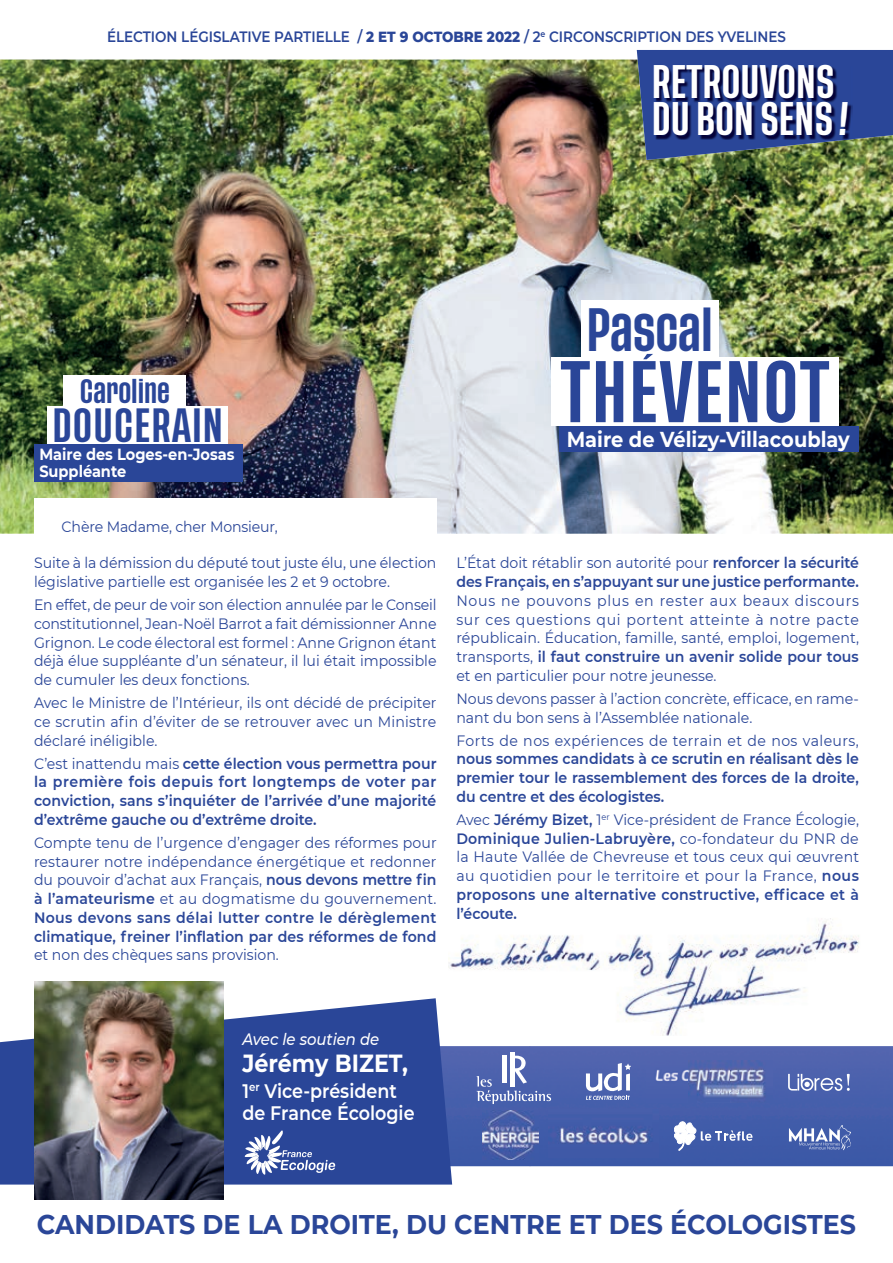
<style>
.page{position:relative;width:893px;height:1263px;background:#fff}
.page>*{position:absolute;margin:0;border:0;box-sizing:border-box;transform-origin:0 0}
.t1{font:500 64.65px "Tusker Grotesk 5500";letter-spacing:.03em;color:#2a4698}
.t2{font:500 45.6px "Tusker Grotesk 5500";color:#2a4698}
.t3{font:500 35.85px "Tusker Grotesk 5500";letter-spacing:.03em;color:#2a4698}
.t4{font:500 35.1px/37px "Tusker Grotesk 5500";color:#fff}
.t5{font:700 27px "Montserrat";color:#2a4698;scale:.94 1}
.t6{font:500 25.35px "Tusker Grotesk 5500";color:#2a4698}
.t7{font:700 24.75px "Montserrat";color:#fff;scale:.9 1}
.t8{font:700 21.6px "Montserrat";color:#fff;scale:.9 1}
.t9{font:600 19.5px/22.2px "Montserrat";color:#fff;scale:.9 1}
.t10{font:italic 500 16.5px "Montserrat";color:#fff;scale:.9 1}
.t11{font:700 16.2px/17.1px "Montserrat";color:#fff;scale:.9 1}
.t12{font:15px/18.8px "Montserrat";color:#2a4698;text-align:justify;scale:.94 1}
.t13{font:600 15px/18.8px "Montserrat";color:#2a4698;text-align:justify;scale:.94 1}
.t14{font:600 15px "Montserrat";color:#2a4698;scale:.9 1}
.t15{font:15px "Montserrat";letter-spacing:.03em;color:#2a4698;scale:.94 1}
.s1{font-weight:800}
.s2{font-weight:400}
.s3{font-weight:600}
</style>
<div class="page">
<img style="left:0;top:60px;width:893px;height:474px">
<div style="left:34px;top:499px;width:403px;height:193px;background:#fff"></div>
<div style="left:581px;top:300px;width:137px;height:58px;background:#fff"></div>
<div style="left:64px;top:375px;width:122px;height:32px;background:#fff"></div>
<svg style="left:637px;top:50px;width:256px;height:110px"></svg>
<img style="left:655px;top:66px;width:198px;height:74px">
<img style="left:449px;top:918px;width:410px;height:118px">
<img style="left:452px;top:1046px;width:441px;height:120px">
<svg style="left:0;top:998px;width:452px;height:186px;fill:#2a4698"></svg>
<img style="left:34px;top:981px;width:190px;height:219px">
<svg style="left:245px;top:1130px;width:90px;height:45px"></svg>
<img style="left:647px;top:1061px;width:126px;height:42px">
<img style="left:482px;top:1111px;width:57px;height:48px">
<svg style="left:789px;top:1125px;width:62px;height:25px"></svg>
<svg style="left:674px;top:1122px;width:78px;height:28px"></svg>
<img style="left:549px;top:1109px;width:109px;height:49px">
<svg style="left:586px;top:1063px;width:45px;height:37px"></svg>
<svg style="left:476px;top:1056px;width:75px;height:48px"></svg>
<div style="left:510px;top:1052px;width:5px;height:34px;background:#fff"></div>
<div style="left:502px;top:1056px;width:5px;height:27px;background:#fff"></div>
<svg style="left:788px;top:1074px;width:62px;height:17px"></svg>
<div style="left:551px;top:357px;width:288px;height:69px;background:#fff"></div>
<div style="left:47px;top:406px;width:181px;height:38px;background:#fff"></div>
<div style="left:560px;top:426px;width:299px;height:25px;background:#2a4698"></div>
<div style="left:34px;top:444px;width:208px;height:38px;background:#2a4698"></div>
<p class="t14" style="left:107px;top:26px;width:756px">ÉLECTION LÉGISLATIVE PARTIELLE / <span class="s1">2 ET 9 OCTOBRE 2022</span> / 2<sup>e</sup> CIRCONSCRIPTION DES YVELINES</p>
<h3 class="t4" style="left:652px;top:65px;width:201px">RETROUVONS<br>DU BON SENS !</h3>
<h3 class="t6" style="left:80px;top:376px;width:92px">Caroline</h3>
<h3 class="t3" style="left:52px;top:404px;width:172px">DOUCERAIN</h3>
<p class="t11" style="left:39px;top:445px;width:218px">Maire des Loges-en-Josas<br>Suppléante</p>
<p class="t12" style="left:62px;top:516px;width:232px">Chère Madame, cher Monsieur,</p>
<p class="t12" style="left:34px;top:553px;width:430px">Suite à la démission du député tout juste élu, une élection législative partielle est organisée les 2 et 9 octobre.</p>
<p class="t12" style="left:34px;top:595px;width:430px">En effet, de peur de voir son élection annulée par le Conseil constitutionnel, Jean-Noël Barrot a fait démissionner Anne Grignon. Le code électoral est formel : Anne Grignon étant déjà élue suppléante d’un sénateur, il lui était impossible de cumuler les deux fonctions.</p>
<p class="t12" style="left:34px;top:693px;width:430px">Avec le Ministre de l’Intérieur, ils ont décidé de précipiter ce scrutin afin d’éviter de se retrouver avec un Ministre déclaré inéligible.</p>
<p class="t13" style="left:34px;top:753px;width:430px"><span class="s2">C’est inattendu mais</span> cette élection vous permettra pour la première fois depuis fort longtemps de voter par conviction, sans s’inquiéter de l’arrivée d’une majorité d’extrême gauche ou d’extrême droite.</p>
<p class="t12" style="left:34px;top:833px;width:430px">Compte tenu de l’urgence d’engager des réformes pour restaurer notre indépendance énergétique et redonner du pouvoir d’achat aux Français, <span class="s3">nous devons mettre fin à l’amateurisme</span> et au dogmatisme du gouvernement.<br><span class="s3">Nous devons sans délai lutter contre le dérèglement climatique, freiner l’inflation par des réformes de fond</span></p>
<p class="t12" style="left:34px;top:945px;width:262px">et non des chèques sans provision.</p>
<h2 class="t2" style="left:586px;top:302px;width:128px">Pascal</h2>
<h1 class="t1" style="left:561px;top:353px;width:270px">THÉVENOT</h1>
<h3 class="t8" style="left:567px;top:424px;width:316px">Maire de Vélizy-Villacoublay</h3>
<p class="t13" style="left:456px;top:553px;width:430px"><span class="s2">L’État doit rétablir son autorité pour</span> renforcer la sécurité des Français, en s’appuyant sur une justice performante.</p>
<p class="t12" style="left:456px;top:591px;width:430px">Nous ne pouvons plus en rester aux beaux discours sur ces questions qui portent atteinte à notre pacte républicain. Éducation, famille, santé, emploi, logement, transports, <span class="s3">il faut construire un avenir solide pour tous </span>et en particulier pour notre jeunesse.</p>
<p class="t12" style="left:456px;top:689px;width:430px">Nous devons passer à l’action concrète, efficace, en rame&shy;nant du bon sens à l’Assemblée nationale.</p>
<p class="t15" style="left:456px;top:730px;width:430px">Forts de nos expériences de terrain et de nos valeurs,</p>
<p class="t13" style="left:456px;top:749px;width:430px">nous sommes candidats à ce scrutin en réalisant dès le premier tour le rassemblement des forces de la droite, du centre et des écologistes.</p>
<p class="t12" style="left:456px;top:810px;width:430px">Avec <span class="s3">Jérémy Bizet,</span> 1<sup>er</sup> Vice-président de France Écologie, <span class="s3">Dominique Julien-Labruyère,</span> co-fondateur du PNR de la Haute Vallée de Chevreuse et tous ceux qui œuvrent au quotidien pour le territoire et pour la France, <span class="s3">nous proposons une alternative constructive, efficace et à l’écoute.</span></p>
<p class="t10" style="left:242px;top:1027px;width:154px">Avec le soutien de</p>
<h3 class="t7" style="left:242px;top:1045px;width:185px">Jérémy BIZET,</h3>
<h3 class="t9" style="left:242px;top:1079px;width:193px">1<sup>er</sup> Vice-président de France Écologie</h3>
<h3 class="t5" style="left:37px;top:1205px;width:873px">CANDIDATS DE LA DROITE, DU CENTRE ET DES ÉCOLOGISTES</h3>
</div>
